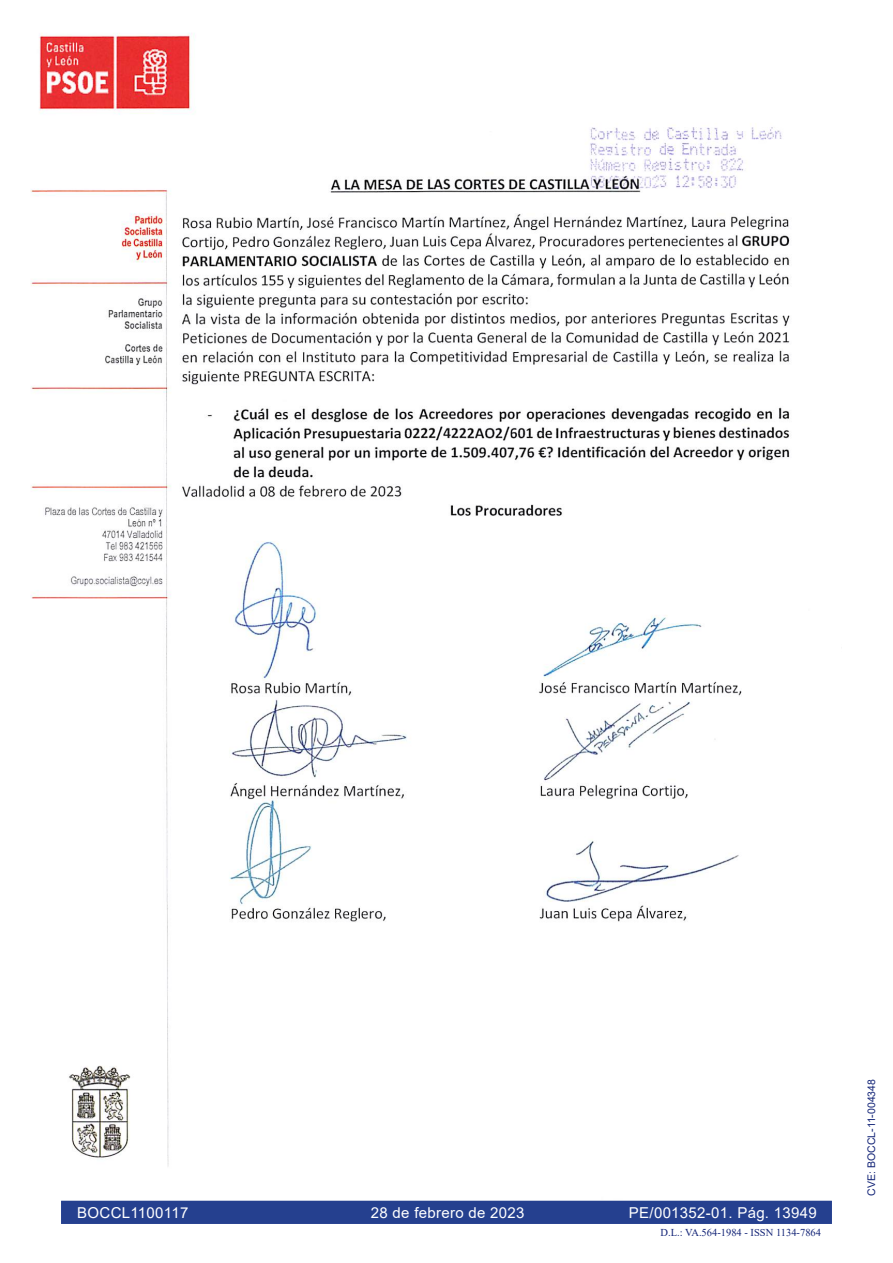
<style>
.page{position:relative;width:893px;height:1263px;background:#fff}
.page>*{position:absolute;margin:0;border:0;box-sizing:border-box;transform-origin:0 0}
.E_CVE{font:15px "Arial";letter-spacing:.02em;color:#fff}
.t1{font:10.5px "Times New Roman";color:#132477}
.t2{font:10.5px "Arial";color:#132477}
</style>
<div class="page">
<div style="left:60px;top:1200px;width:773px;height:25px;background:#25408f"></div>
<div style="left:60px;top:1199px;width:773px;height:26px;border:2px solid #fff"></div>
<img style="left:30px;top:33px;width:803px;height:1167px">
<p class="E_CVE" style="left:77px;top:1202px;width:113px">BOCCL1100117</p>
<p class="E_CVE" style="left:371px;top:1202px;width:155px">28 de febrero de 2023</p>
<p class="E_CVE" style="left:629px;top:1202px;width:189px">PE/001352-01. Pág. 13949</p>
<p class="t1" style="left:661px;top:1225px;width:162px">D.L.: VA.564-1984 - ISSN 1134-7864</p>
<p class="t2" style="left:864px;top:1195px;width:118px;rotate:-90deg">CVE: BOCCL-11-004348</p>
</div>
